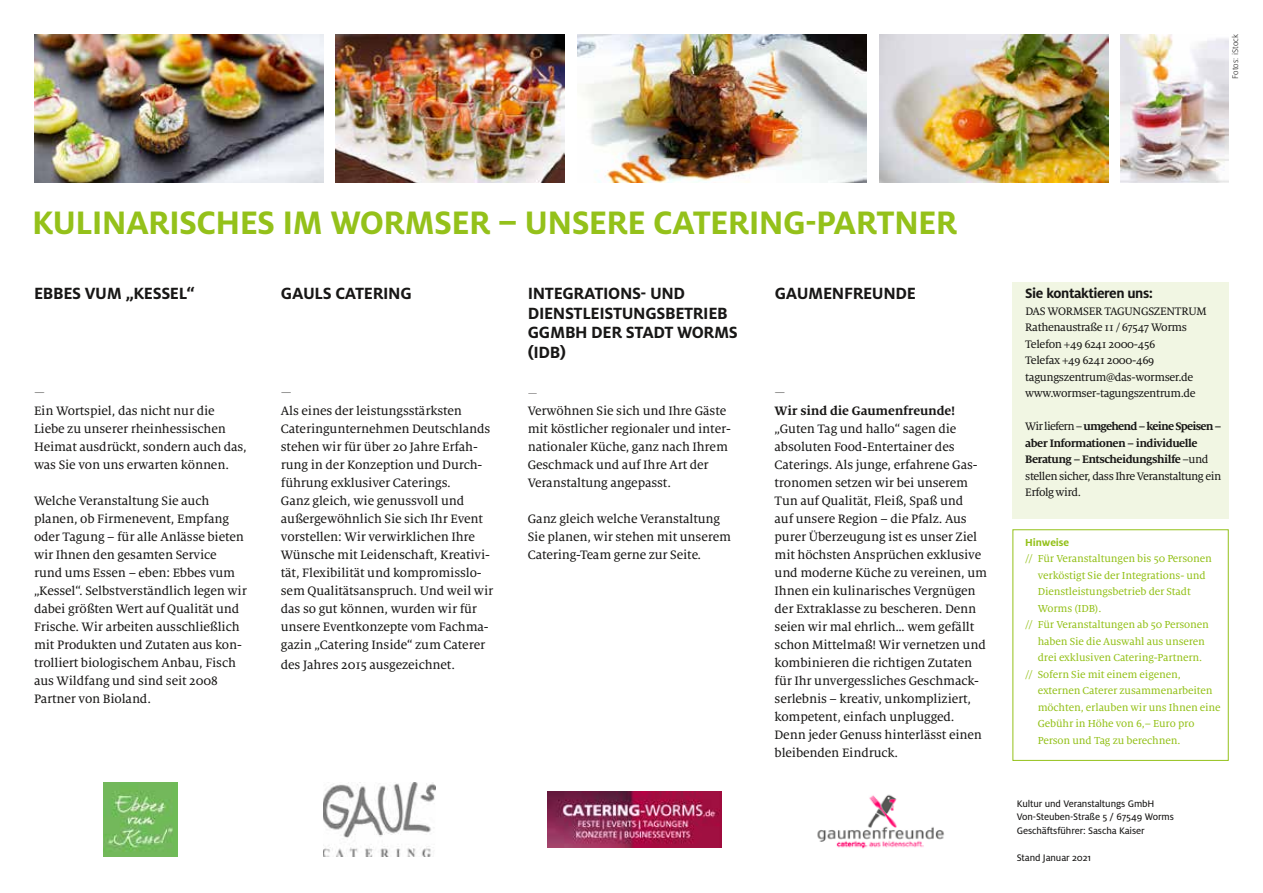
<style>
.page{position:relative;width:1263px;height:893px;background:#fff}
.page>*{position:absolute;margin:0;border:0;box-sizing:border-box;transform-origin:0 0}
.t1{font:700 36px "Milo Pro";letter-spacing:-.02em;color:#94c11a}
.t2{font:700 18px/19.5px "Milo Pro";letter-spacing:-.02em;color:#181716}
.t3{font:700 15px "Milo Pro";letter-spacing:-.03em;color:#181716}
.t4{font:13.5px/18px "Milo Serif OT Text";letter-spacing:-.01em;color:#181716}
.t5{font:700 13.5px "Milo Serif OT";letter-spacing:-.01em;color:#181716}
.t6{font:300 expanded 13.5px "Milo Pro";color:#181716}
.t7{font:12px/16.5px "Milo Serif OT Text";letter-spacing:-.03em;color:#181716}
.t8{font:700 12px/16.5px "Milo Serif OT";letter-spacing:-.04em;color:#181716}
.t9{font:300 expanded 12px "Milo Pro";color:#181716}
.t10{font:11.25px "Milo Serif OT Text";letter-spacing:-.01em;color:#94c11a}
.t11{font:700 11.25px "Milo Pro";letter-spacing:-.01em;color:#94c11a}
.t12{font:10.5px/13.5px "Milo Pro Text";letter-spacing:-.01em;color:#181716}
.t13{font:300 9px "Milo Pro";letter-spacing:.01em;color:#181716}
.s1{font-family:"Milo Serif OT Text";font-weight:400}
</style>
<div class="page">
<div style="left:1013px;top:282px;width:216px;height:236px;background:#f1f6e3"></div>
<img style="left:547px;top:791px;width:175px;height:56px">
<img style="left:817px;top:794px;width:127px;height:55px">
<img style="left:103px;top:782px;width:75px;height:74px">
<img style="left:34px;top:34px;width:289px;height:149px">
<img style="left:577px;top:34px;width:290px;height:149px">
<img style="left:879px;top:34px;width:229px;height:149px">
<img style="left:336px;top:34px;width:229px;height:149px">
<img style="left:1121px;top:34px;width:108px;height:149px">
<img style="left:323px;top:783px;width:113px;height:73px">
<p class="t13" style="left:1230px;top:79px;width:46px;rotate:-90deg">Fotos: iStock</p>
<h1 class="t1" style="left:32px;top:202px;width:927px">KULINARISCHES IM WORMSER – UNSERE CATERING-PARTNER</h1>
<h2 class="t2" style="left:34px;top:284px;width:162px">EBBES VUM „KESSEL“</h2>
<h2 class="t2" style="left:281px;top:284px;width:132px">GAULS CATERING</h2>
<p class="t6" style="left:34px;top:385px;width:12px">—</p>
<p class="t4" style="left:34px;top:402px;width:214px">Ein Wortspiel, das nicht nur die Liebe zu unserer rheinhessischen Heimat ausdrückt, sondern auch das, was Sie von uns erwarten können.</p>
<p class="t4" style="left:34px;top:492px;width:214px">Welche Veranstaltung Sie auch planen, ob Firmenevent, Empfang oder Tagung – für alle Anlässe bieten wir Ihnen den gesamten Service rund ums Essen – eben: Ebbes vum „Kessel“. Selbstverständlich legen wir dabei größten Wert auf Qualität und Frische. Wir arbeiten ausschließlich mit Produkten und Zutaten aus kon&shy;trolliert biologischem Anbau, Fisch aus Wildfang und sind seit 2008<br>Partner von Bioland.</p>
<p class="t6" style="left:281px;top:385px;width:12px">—</p>
<p class="t4" style="left:281px;top:402px;width:214px">Als eines der leistungsstärksten Cateringunternehmen Deutschlands stehen wir für über 20 Jahre Erfah&shy;rung in der Konzeption und Durch&shy;führung exklusiver Caterings.<br>Ganz gleich, wie genussvoll und außergewöhnlich Sie sich Ihr Event vorstellen: Wir verwirklichen Ihre Wünsche mit Leidenschaft, Kreativi&shy;tät, Flexibilität und kompromisslo&shy;sem Qualitätsanspruch. Und weil wir das so gut können, wurden wir für unsere Eventkonzepte vom Fachma&shy;gazin „Catering Inside“ zum Caterer</p>
<p class="t4" style="left:281px;top:655px;width:176px">des Jahres 2015 ausgezeichnet.</p>
<h2 class="t2" style="left:528px;top:284px;width:212px">INTEGRATIONS- UND<br>DIENSTLEISTUNGSBETRIEB<br>GGMBH DER STADT WORMS (IDB)</h2>
<p class="t9" style="left:528px;top:387px;width:11px">—</p>
<p class="t4" style="left:528px;top:402px;width:205px">Verwöhnen Sie sich und Ihre Gäste mit köstlicher regionaler und inter&shy;nationaler Küche, ganz nach Ihrem<br>Geschmack und auf Ihre Art der<br>Veranstaltung angepasst.</p>
<p class="t4" style="left:528px;top:510px;width:205px">Ganz gleich welche Veranstaltung<br>Sie planen, wir stehen mit unserem<br>Catering-Team gerne zur Seite.</p>
<h2 class="t2" style="left:775px;top:284px;width:143px">GAUMENFREUNDE</h2>
<p class="t6" style="left:774px;top:385px;width:12px">—</p>
<p class="t5" style="left:774px;top:403px;width:182px">Wir sind die Gaumenfreunde!</p>
<p class="t4" style="left:774px;top:420px;width:214px">„Guten Tag und hallo“ sagen die absoluten Food-Entertainer des Caterings. Als junge, erfahrene Gas&shy;tronomen setzen wir bei unserem Tun auf Qualität, Fleiß, Spaß und<br>auf unsere Region – die Pfalz. Aus purer Überzeugung ist es unser Ziel mit höchsten Ansprüchen exklusive und moderne Küche zu vereinen, um Ihnen ein kulinarisches Vergnügen der Extraklasse zu bescheren. Denn seien wir mal ehrlich… wem gefällt schon Mittelmaß! Wir vernetzen und kombinieren die richtigen Zutaten für Ihr unvergessliches Geschmack&shy;serlebnis – kreativ, unkompliziert, kompetent, einfach unplugged.<br>Denn jeder Genuss hinterlässt einen bleibenden Eindruck.</p>
<p class="t3" style="left:1025px;top:285px;width:129px">Sie kontaktieren uns:</p>
<p class="t7" style="left:1025px;top:303px;width:183px">DAS WORMSER TAGUNGSZENTRUM<br>Rathenaustraße 11 / 67547 Worms<br>Telefon +49 6241 2000-456<br>Telefax +49 6241 2000-469 tagungszentrum@das-wormser.de www.wormser-tagungszentrum.de</p>
<p class="t8" style="left:1025px;top:418px;width:198px"><span class="s1">Wir liefern –</span> umgehend – keine Speisen – aber Informationen – individuelle<br>Beratung – Entscheidungshilfe <span class="s1">–und</span></p>
<p class="t7" style="left:1025px;top:468px;width:197px">stellen sicher, dass Ihre Veranstaltung ein<br>Erfolg wird.</p>
<p class="t11" style="left:1025px;top:536px;width:45px">Hinweise</p>
<p class="t10" style="left:1025px;top:552px;width:188px">// Für Veranstaltungen bis 50 Personen</p>
<p class="t10" style="left:1038px;top:569px;width:170px">verköstigt Sie der Integrations- und</p>
<p class="t10" style="left:1038px;top:585px;width:155px">Dienstleistungsbetrieb der Stadt</p>
<p class="t10" style="left:1038px;top:602px;width:65px">Worms (IDB).</p>
<p class="t10" style="left:1025px;top:618px;width:185px">// Für Veranstaltungen ab 50 Personen</p>
<p class="t10" style="left:1038px;top:635px;width:169px">haben Sie die Auswahl aus unseren</p>
<p class="t10" style="left:1038px;top:652px;width:166px">drei exklusiven Catering-Partnern.</p>
<p class="t10" style="left:1025px;top:668px;width:157px">// Sofern Sie mit einem eigenen,</p>
<p class="t10" style="left:1038px;top:685px;width:176px">externen Caterer zusammenarbeiten</p>
<p class="t10" style="left:1038px;top:701px;width:184px">möchten, erlauben wir uns Ihnen eine</p>
<p class="t10" style="left:1038px;top:718px;width:158px">Gebühr in Höhe von 6,– Euro pro</p>
<p class="t10" style="left:1038px;top:734px;width:144px">Person und Tag zu berechnen.</p>
<p class="t12" style="left:1017px;top:797px;width:159px">Kultur und Veranstaltungs GmbH<br>Von-Steuben-Straße 5 / 67549 Worms<br>Geschäftsführer: Sascha Kaiser</p>
<p class="t12" style="left:1017px;top:851px;width:76px">Stand Januar 2021</p>
</div>
